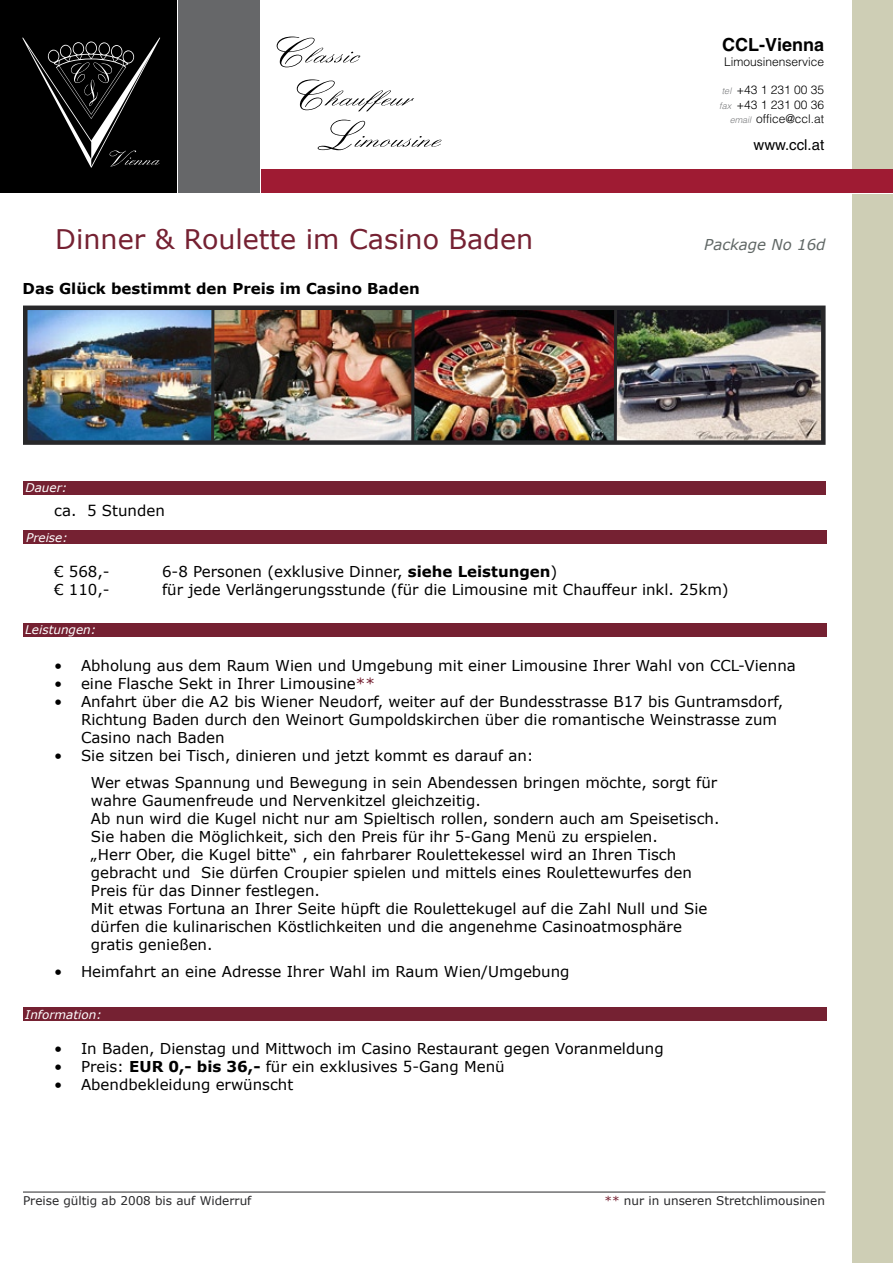
<style>
.page{position:relative;width:893px;height:1263px;background:#fff}
.page>*{position:absolute;margin:0;border:0;box-sizing:border-box;transform-origin:0 0}
.t1{font:27px "Verdana";color:#752132}
.t2{font:700 18px "Helvetica LT";color:#000}
.t3{font:15px/18px "Verdana";color:#000}
.t4{font:700 15px "Verdana";color:#000}
.t5{font:italic 15px "Verdana";color:#616866}
.t6{font:15px "Helvetica LT";color:#000}
.t7{font:300 12px/14.4px "Helvetica LT";color:#000;text-align:right}
.t8{font:12px "Verdana";color:#28282a}
.t9{font:italic 12px "Verdana";color:#fff}
.s1{font-style:italic;font-size:9px;color:#797a7c}
.s2{font-weight:700}
.s3{color:#752132}
</style>
<div class="page">
<div style="left:0;top:0;width:176px;height:193px;background:#000"></div>
<div style="left:178px;top:0;width:81px;height:193px;background:#666769"></div>
<div style="left:261px;top:170px;width:632px;height:23px;background:#9f1b33"></div>
<div style="left:853px;top:0;width:40px;height:168px;background:#ceceb5"></div>
<div style="left:853px;top:194px;width:40px;height:1069px;background:#ceceb5"></div>
<svg style="left:277px;top:37px;width:164px;height:113px"></svg>
<svg style="left:22px;top:37px;width:138px;height:131px"></svg>
<hr style="left:23px;top:1192px;width:802px;height:1px;background:#28282a">
<div style="left:23px;top:481px;width:802px;height:13px;background:#752132"></div>
<div style="left:23px;top:623px;width:803px;height:14px;background:#752132"></div>
<div style="left:23px;top:530px;width:803px;height:14px;background:#752132"></div>
<div style="left:23px;top:1007px;width:803px;height:13px;background:#752132"></div>
<img style="left:28px;top:311px;width:793px;height:129px">
<div style="left:23px;top:306px;width:803px;height:139px;border:4px solid #28282a"></div>
<hr style="left:211px;top:308px;width:3px;height:134px;background:#28282a">
<svg style="left:411px;top:308px;width:4px;height:135px"></svg>
<hr style="left:614px;top:308px;width:3px;height:135px;background:#28282a">
<p class="t2" style="left:722px;top:34px;width:104px">CCL-Vienna</p>
<p class="t7" style="left:724px;top:54px;width:102px">Limousinenservice</p>
<p class="t7" style="left:719px;top:83px;width:106px"><span class="s1">tel</span> +43 1 231 00 35 <span class="s1">fax</span> +43 1 231 00 36 <span class="s1">email</span> office@ccl.at</p>
<p class="t6" style="left:753px;top:136px;width:72px">www.ccl.at</p>
<h1 class="t1" style="left:55px;top:221px;width:480px">Dinner &amp; Roulette im Casino Baden</h1>
<p class="t5" style="left:704px;top:235px;width:123px">Package No 16d</p>
<p class="t4" style="left:23px;top:279px;width:399px">Das Glück bestimmt den Preis im Casino Baden</p>
<p class="t9" style="left:26px;top:480px;width:43px">Dauer:</p>
<p class="t3" style="left:54px;top:501px;width:112px">ca. 5 Stunden</p>
<p class="t9" style="left:26px;top:530px;width:43px">Preise:</p>
<p class="t3" style="left:54px;top:562px;width:57px">€ 568,-</p>
<p class="t3" style="left:162px;top:562px;width:397px">6-8 Personen (exklusive Dinner, <span class="s2">siehe Leistungen</span>)</p>
<p class="t3" style="left:54px;top:580px;width:57px">€ 110,-</p>
<p class="t3" style="left:162px;top:580px;width:568px">für jede Verlängerungsstunde (für die Limousine mit Chauffeur inkl. 25km)</p>
<p class="t9" style="left:25px;top:622px;width:72px">Leistungen:</p>
<p class="t3" style="left:54px;top:656px;width:10px;text-align:justify">• • •</p>
<p class="t3" style="left:54px;top:746px;width:10px">•</p>
<p class="t3" style="left:54px;top:962px;width:10px">•</p>
<p class="t3" style="left:81px;top:656px;width:716px">Abholung aus dem Raum Wien und Umgebung mit einer Limousine Ihrer Wahl von CCL-Vienna eine Flasche Sekt in Ihrer Limousine<span class="s3">**<br></span>Anfahrt über die A2 bis Wiener Neudorf, weiter auf der Bundesstrasse B17 bis Guntramsdorf, Richtung Baden durch den Weinort Gumpoldskirchen über die romantische Weinstrasse zum Casino nach Baden<br>Sie sitzen bei Tisch, dinieren und jetzt kommt es darauf an:</p>
<p class="t3" style="left:91px;top:773px;width:630px">Wer etwas Spannung und Bewegung in sein Abendessen bringen möchte, sorgt für wahre Gaumenfreude und Nervenkitzel gleichzeitig.<br>Ab nun wird die Kugel nicht nur am Spieltisch rollen, sondern auch am Speisetisch.<br>Sie haben die Möglichkeit, sich den Preis für ihr 5-Gang Menü zu erspielen.<br>„Herr Ober, die Kugel bitte“ , ein fahrbarer Roulettekessel wird an Ihren Tisch gebracht und Sie dürfen Croupier spielen und mittels eines Roulettewurfes den Preis für das Dinner festlegen.<br>Mit etwas Fortuna an Ihrer Seite hüpft die Roulettekugel auf die Zahl Null und Sie dürfen die kulinarischen Köstlichkeiten und die angenehme Casinoatmosphäre gratis genießen.</p>
<p class="t3" style="left:81px;top:962px;width:490px">Heimfahrt an eine Adresse Ihrer Wahl im Raum Wien/Umgebung</p>
<p class="t9" style="left:25px;top:1007px;width:78px">Information:</p>
<p class="t3" style="left:54px;top:1038px;width:10px;text-align:justify">• • •</p>
<p class="t3" style="left:81px;top:1038px;width:584px">In Baden, Dienstag und Mittwoch im Casino Restaurant gegen Voranmeldung<br>Preis: <span class="s2">EUR 0,- bis 36,-</span> für ein exklusives 5-Gang Menü<br>Abendbekleidung erwünscht</p>
<p class="t8" style="left:23px;top:1193px;width:230px">Preise gültig ab 2008 bis auf Widerruf</p>
<p class="t8" style="left:604px;top:1193px;width:222px"><span class="s3">**</span> nur in unseren Stretchlimousinen</p>
</div>
